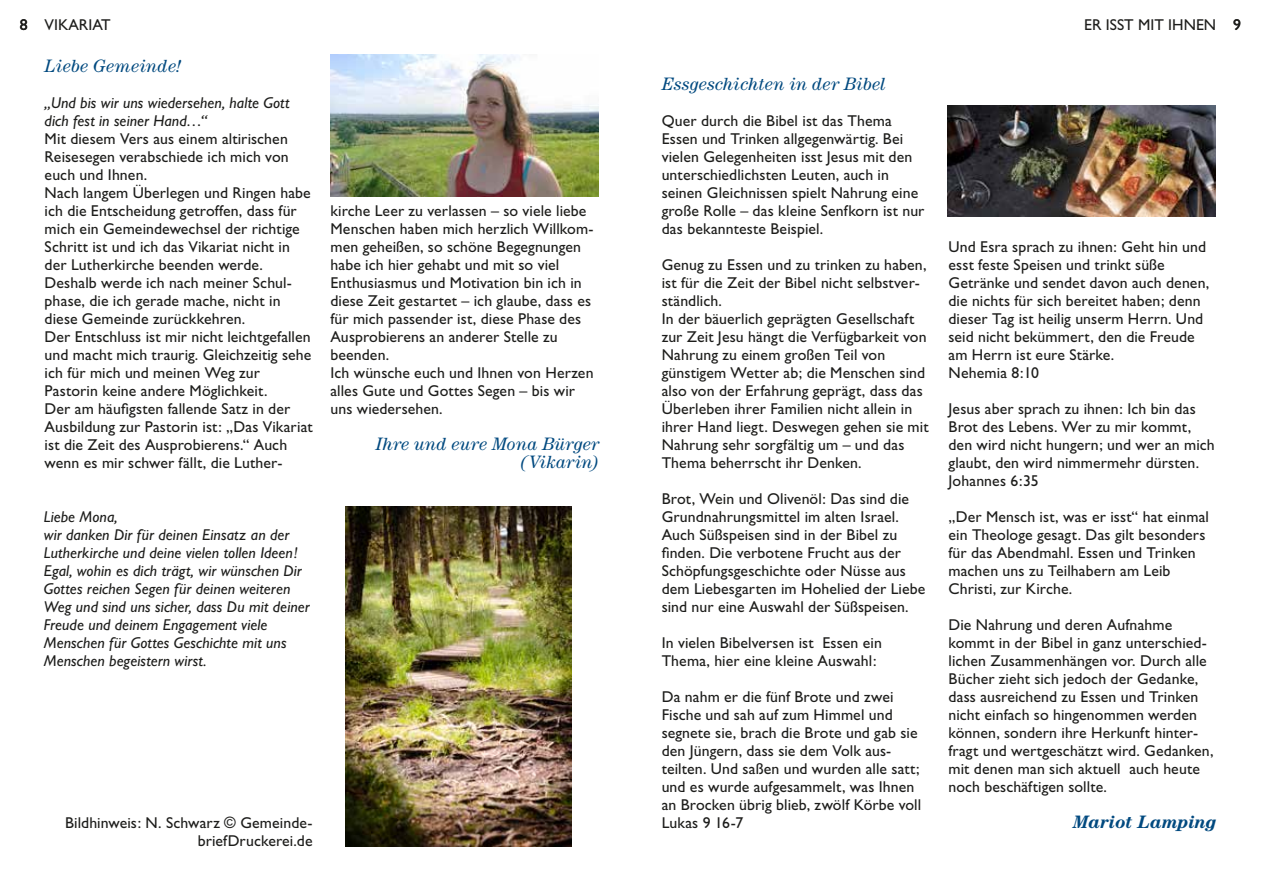
<style>
.page{position:relative;width:1263px;height:893px;background:#fff}
.page>*{position:absolute;margin:0;border:0;box-sizing:border-box;transform-origin:0 0}
.t1{font:italic 18px/18px "Century";letter-spacing:.005em;color:#00497f;text-align:right}
.t2{font:italic 700 18px "Century";letter-spacing:-.005em;color:#00497f}
.t3{font:15.75px/18px "Gill Sans";letter-spacing:.005em;color:#1d1d1b}
.t4{font:italic 15.75px/18px "Gill Sans";letter-spacing:.005em;color:#1d1d1b}
</style>
<div class="page">
<img style="left:346px;top:507px;width:225px;height:340px">
<img style="left:330px;top:54px;width:268px;height:143px">
<img style="left:947px;top:105px;width:268px;height:112px">
<p class="t3" style="left:20px;top:15px;width:93px">8 VIKARIAT</p>
<p class="t1" style="left:45px;top:57px;width:139px">Liebe Gemeinde!</p>
<p class="t4" style="left:45px;top:94px;width:246px">„Und bis wir uns wiedersehen, halte Gott dich fest in seiner Hand…“</p>
<p class="t3" style="left:45px;top:130px;width:269px">Mit diesem Vers aus einem altirischen Reisesegen verabschiede ich mich von euch und Ihnen.<br>Nach langem Überlegen und Ringen habe ich die Entscheidung getroffen, dass für mich ein Gemeindewechsel der richtige Schritt ist und ich das Vikariat nicht in der Lutherkirche beenden werde.<br>Deshalb werde ich nach meiner Schul&shy;phase, die ich gerade mache, nicht in diese Gemeinde zurückkehren.<br>Der Entschluss ist mir nicht leichtgefallen und macht mich traurig. Gleichzeitig sehe ich für mich und meinen Weg zur Pastorin keine andere Möglichkeit.<br>Der am häufigsten fallende Satz in der Ausbildung zur Pastorin ist: „Das Vikariat ist die Zeit des Ausprobierens.“ Auch wenn es mir schwer fällt, die Luther-</p>
<p class="t4" style="left:44px;top:508px;width:267px">Liebe Mona,<br>wir danken Dir für deinen Einsatz an der Lutherkirche und deine vielen tollen Ideen!<br>Egal, wohin es dich trägt, wir wünschen Dir Gottes reichen Segen für deinen weiteren Weg und sind uns sicher, dass Du mit deiner Freude und deinem Engagement viele Menschen für Gottes Geschichte mit uns Menschen begeistern wirst.</p>
<p class="t3" style="left:330px;top:202px;width:265px">kirche Leer zu verlassen – so viele liebe Menschen haben mich herzlich Willkom&shy;men geheißen, so schöne Begegnungen habe ich hier gehabt und mit so viel Enthusiasmus und Motivation bin ich in diese Zeit gestartet – ich glaube, dass es für mich passender ist, diese Phase des Ausprobierens an anderer Stelle zu beenden.<br>Ich wünsche euch und Ihnen von Herzen alles Gute und Gottes Segen – bis wir uns wiedersehen.</p>
<p class="t1" style="left:375px;top:435px;width:225px">Ihre und eure Mona Bürger (Vikarin)</p>
<p class="t3" style="left:65px;top:814px;width:249px;text-align:right">Bildhinweis: N. Schwarz © Gemeinde&shy;briefDruckerei.de</p>
<p class="t3" style="left:1084px;top:15px;width:158px">ER ISST MIT IHNEN 9</p>
<p class="t1" style="left:662px;top:75px;width:225px">Essgeschichten in der Bibel</p>
<p class="t3" style="left:662px;top:112px;width:264px">Quer durch die Bibel ist das Thema Essen und Trinken allgegenwärtig. Bei vielen Gelegenheiten isst Jesus mit den unterschiedlichsten Leuten, auch in seinen Gleichnissen spielt Nahrung eine große Rolle – das kleine Senfkorn ist nur das bekannteste Beispiel.</p>
<p class="t3" style="left:662px;top:256px;width:268px">Genug zu Essen und zu trinken zu haben, ist für die Zeit der Bibel nicht selbstver&shy;ständlich.<br>In der bäuerlich geprägten Gesellschaft zur Zeit Jesu hängt die Verfügbarkeit von Nahrung zu einem großen Teil von günstigem Wetter ab; die Menschen sind also von der Erfahrung geprägt, dass das Überleben ihrer Familien nicht allein in ihrer Hand liegt. Deswegen gehen sie mit Nahrung sehr sorgfältig um – und das Thema beherrscht ihr Denken.</p>
<p class="t3" style="left:662px;top:490px;width:265px">Brot, Wein und Olivenöl: Das sind die Grundnahrungsmittel im alten Israel.<br>Auch Süßspeisen sind in der Bibel zu finden. Die verbotene Frucht aus der Schöpfungsgeschichte oder Nüsse aus dem Liebesgarten im Hohelied der Liebe sind nur eine Auswahl der Süßspeisen.</p>
<p class="t3" style="left:662px;top:634px;width:222px">In vielen Bibelversen ist Essen ein<br>Thema, hier eine kleine Auswahl:</p>
<p class="t3" style="left:662px;top:688px;width:261px">Da nahm er die fünf Brote und zwei Fische und sah auf zum Himmel und segnete sie, brach die Brote und gab sie den Jüngern, dass sie dem Volk aus&shy;teilten. Und saßen und wurden alle satt; und es wurde aufgesammelt, was Ihnen an Brocken übrig blieb, zwölf Körbe voll Lukas 9 16-7</p>
<p class="t3" style="left:948px;top:238px;width:262px">Und Esra sprach zu ihnen: Geht hin und esst feste Speisen und trinkt süße<br>Getränke und sendet davon auch denen, die nichts für sich bereitet haben; denn dieser Tag ist heilig unserm Herrn. Und seid nicht bekümmert, den die Freude am Herrn ist eure Stärke.<br>Nehemia 8:10</p>
<p class="t3" style="left:948px;top:400px;width:268px">Jesus aber sprach zu ihnen: Ich bin das<br>Brot des Lebens. Wer zu mir kommt, den wird nicht hungern; und wer an mich glaubt, den wird nimmermehr dürsten.<br>Johannes 6:35</p>
<p class="t3" style="left:948px;top:508px;width:262px">„Der Mensch ist, was er isst“ hat einmal ein Theologe gesagt. Das gilt besonders für das Abendmahl. Essen und Trinken machen uns zu Teilhabern am Leib Christi, zur Kirche.</p>
<p class="t3" style="left:948px;top:616px;width:266px">Die Nahrung und deren Aufnahme kommt in der Bibel in ganz unterschied&shy;lichen Zusammenhängen vor. Durch alle Bücher zieht sich jedoch der Gedanke, dass ausreichend zu Essen und Trinken nicht einfach so hingenommen werden können, sondern ihre Herkunft hinter&shy;fragt und wertgeschätzt wird. Gedanken, mit denen man sich aktuell auch heute noch beschäftigen sollte.</p>
<p class="t2" style="left:1073px;top:811px;width:145px">Mariot Lamping</p>
</div>
